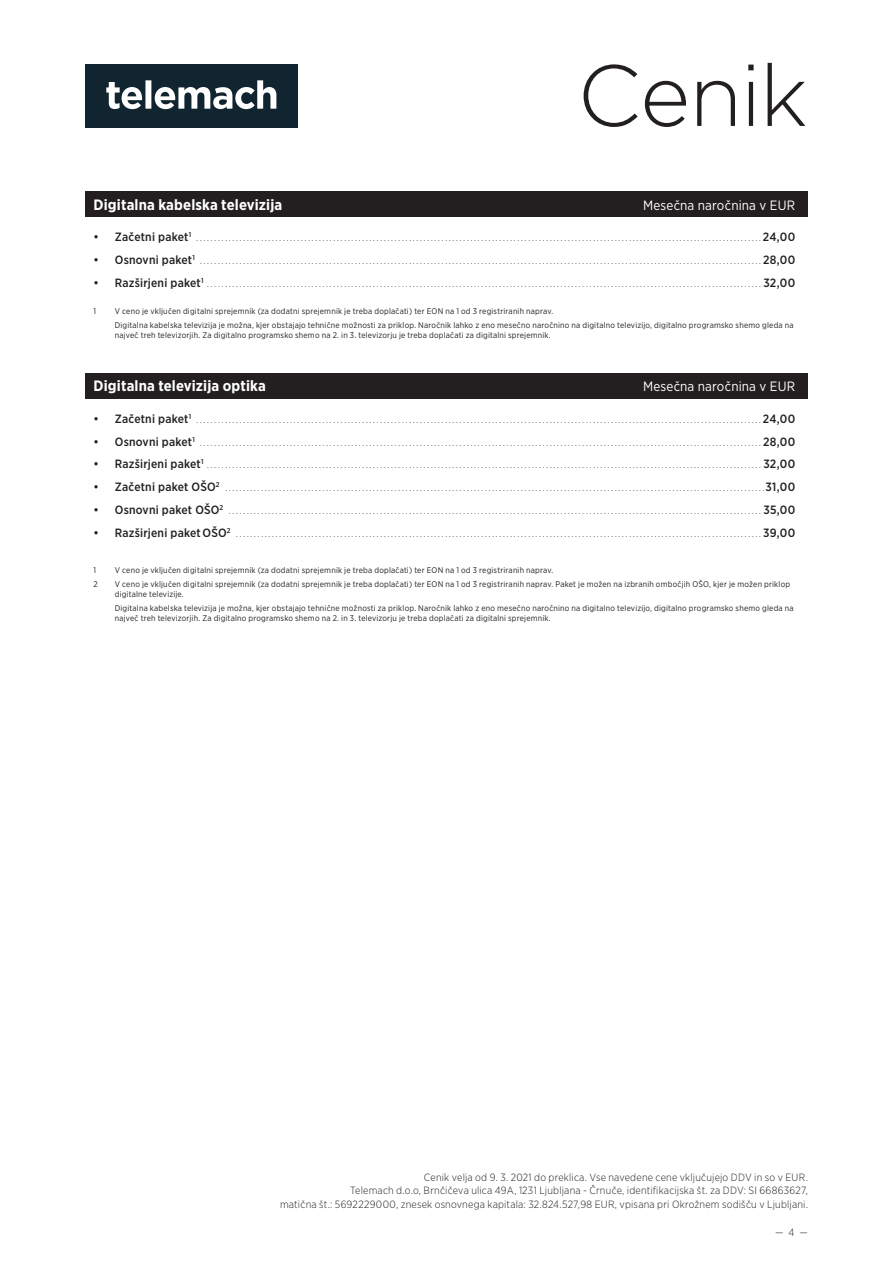
<style>
.page{position:relative;width:893px;height:1263px;background:#fff}
.page>*{position:absolute;margin:0;border:0;box-sizing:border-box;transform-origin:0 0}
.t1{font:300 86.4px "Gotham";letter-spacing:-.02em;color:#231f20}
.t2{font:700 15px "Gotham Narrow";letter-spacing:.01em;color:#fff}
.t3{font:13.5px "Gotham Narrow";letter-spacing:.01em;color:#fff}
.t4{font:500 12px "Gotham Narrow";letter-spacing:.015em;color:#231f20}
.t5{font:300 10.5px/13.5px "Gotham Narrow";letter-spacing:.02em;color:#231f20;text-align:right}
.t6{font:300 10.5px "Gotham Narrow";color:#112731}
.t7{font:8.25px/9.9px "Gotham Narrow";letter-spacing:.02em;color:#231f20}
.t8{font:7.5px "Gotham Narrow";color:#231f20}
.s1{font-weight:500;font-size:12px}
</style>
<div class="page">
<div style="left:85px;top:64px;width:213px;height:64px;background:#112530"></div>
<svg style="left:106px;top:80px;width:170px;height:29px"></svg>
<div style="left:85px;top:191px;width:723px;height:26px;background:#231f20"></div>
<div style="left:85px;top:373px;width:723px;height:25px;background:#231f20"></div>
<h1 class="t1" style="left:577px;top:41px;width:232px">Cenik</h1>
<p class="t2" style="left:94px;top:195px;width:190px">Digitalna kabelska televizija</p>
<p class="t3" style="left:643px;top:197px;width:154px">Mesečna naročnina v EUR</p>
<p class="t4" style="left:94px;top:229px;width:99px">• Začetni paket<sup>1</sup></p>
<p class="t8" style="left:196px;top:234px;width:600px">. . . . . . . . . . . . . . . . . . . . . . . . . . . . . . . . . . . . . . . . . . . . . . . . . . . . . . . . . . . . . . . . . . . . . . . . . . . . . . . . . . . . . . . . . . . . . . . . . . . . . . . . . . . . . . . . . . . . . . . . . . . . . . . . . . . . . . . . . . . . . . . . . . . . . . . . . . . . . <span class="s1">24,00</span></p>
<p class="t4" style="left:94px;top:252px;width:103px">• Osnovni paket<sup>1</sup></p>
<p class="t8" style="left:200px;top:257px;width:597px">. . . . . . . . . . . . . . . . . . . . . . . . . . . . . . . . . . . . . . . . . . . . . . . . . . . . . . . . . . . . . . . . . . . . . . . . . . . . . . . . . . . . . . . . . . . . . . . . . . . . . . . . . . . . . . . . . . . . . . . . . . . . . . . . . . . . . . . . . . . . . . . . . . . . . . . . . . . . <span class="s1">28,00</span></p>
<p class="t4" style="left:94px;top:275px;width:111px">• Razširjeni paket<sup>1</sup></p>
<p class="t8" style="left:207px;top:280px;width:589px">. . . . . . . . . . . . . . . . . . . . . . . . . . . . . . . . . . . . . . . . . . . . . . . . . . . . . . . . . . . . . . . . . . . . . . . . . . . . . . . . . . . . . . . . . . . . . . . . . . . . . . . . . . . . . . . . . . . . . . . . . . . . . . . . . . . . . . . . . . . . . . . . . . . . . . . . . . <span class="s1">32,00</span></p>
<p class="t7" style="left:94px;top:306px;width:4px">1</p>
<p class="t7" style="left:115px;top:306px;width:439px">V ceno je vključen digitalni sprejemnik (za dodatni sprejemnik je treba doplačati) ter EON na 1 od 3 registriranih naprav.</p>
<p class="t7" style="left:115px;top:320px;width:680px">Digitalna kabelska televizija je možna, kjer obstajajo tehnične možnosti za priklop. Naročnik lahko z eno mesečno naročnino na digitalno televizijo, digitalno programsko shemo gleda na največ treh televizorjih. Za digitalno programsko shemo na 2. in 3. televizorju je treba doplačati za digitalni sprejemnik.</p>
<p class="t2" style="left:94px;top:376px;width:174px">Digitalna televizija optika</p>
<p class="t3" style="left:643px;top:378px;width:154px">Mesečna naročnina v EUR</p>
<p class="t4" style="left:94px;top:411px;width:99px">• Začetni paket<sup>1</sup></p>
<p class="t8" style="left:196px;top:415px;width:600px">. . . . . . . . . . . . . . . . . . . . . . . . . . . . . . . . . . . . . . . . . . . . . . . . . . . . . . . . . . . . . . . . . . . . . . . . . . . . . . . . . . . . . . . . . . . . . . . . . . . . . . . . . . . . . . . . . . . . . . . . . . . . . . . . . . . . . . . . . . . . . . . . . . . . . . . . . . . . . <span class="s1">24,00</span></p>
<p class="t4" style="left:94px;top:434px;width:103px">• Osnovni paket<sup>1</sup></p>
<p class="t8" style="left:200px;top:438px;width:597px">. . . . . . . . . . . . . . . . . . . . . . . . . . . . . . . . . . . . . . . . . . . . . . . . . . . . . . . . . . . . . . . . . . . . . . . . . . . . . . . . . . . . . . . . . . . . . . . . . . . . . . . . . . . . . . . . . . . . . . . . . . . . . . . . . . . . . . . . . . . . . . . . . . . . . . . . . . . . <span class="s1">28,00</span></p>
<p class="t4" style="left:94px;top:457px;width:111px">• Razširjeni paket<sup>1</sup></p>
<p class="t8" style="left:207px;top:461px;width:589px">. . . . . . . . . . . . . . . . . . . . . . . . . . . . . . . . . . . . . . . . . . . . . . . . . . . . . . . . . . . . . . . . . . . . . . . . . . . . . . . . . . . . . . . . . . . . . . . . . . . . . . . . . . . . . . . . . . . . . . . . . . . . . . . . . . . . . . . . . . . . . . . . . . . . . . . . . . <span class="s1">32,00</span></p>
<p class="t4" style="left:94px;top:479px;width:127px">• Začetni paket OŠO<sup>2</sup></p>
<p class="t8" style="left:225px;top:484px;width:571px">. . . . . . . . . . . . . . . . . . . . . . . . . . . . . . . . . . . . . . . . . . . . . . . . . . . . . . . . . . . . . . . . . . . . . . . . . . . . . . . . . . . . . . . . . . . . . . . . . . . . . . . . . . . . . . . . . . . . . . . . . . . . . . . . . . . . . . . . . . . . . . . . . . . . . <span class="s1">31,00</span></p>
<p class="t4" style="left:94px;top:502px;width:131px">• Osnovni paket OŠO<sup>2</sup></p>
<p class="t8" style="left:229px;top:507px;width:568px">. . . . . . . . . . . . . . . . . . . . . . . . . . . . . . . . . . . . . . . . . . . . . . . . . . . . . . . . . . . . . . . . . . . . . . . . . . . . . . . . . . . . . . . . . . . . . . . . . . . . . . . . . . . . . . . . . . . . . . . . . . . . . . . . . . . . . . . . . . . . . . . . . . . . <span class="s1">35,00</span></p>
<p class="t4" style="left:94px;top:525px;width:138px">• Razširjeni paket OŠO<sup>2</sup></p>
<p class="t8" style="left:236px;top:530px;width:560px">. . . . . . . . . . . . . . . . . . . . . . . . . . . . . . . . . . . . . . . . . . . . . . . . . . . . . . . . . . . . . . . . . . . . . . . . . . . . . . . . . . . . . . . . . . . . . . . . . . . . . . . . . . . . . . . . . . . . . . . . . . . . . . . . . . . . . . . . . . . . . . . . . . <span class="s1">39,00</span></p>
<p class="t7" style="left:94px;top:564px;width:4px">1</p>
<p class="t7" style="left:115px;top:564px;width:439px">V ceno je vključen digitalni sprejemnik (za dodatni sprejemnik je treba doplačati) ter EON na 1 od 3 registriranih naprav.</p>
<p class="t7" style="left:94px;top:579px;width:6px">2</p>
<p class="t7" style="left:115px;top:579px;width:677px">V ceno je vključen digitalni sprejemnik (za dodatni sprejemnik je treba doplačati) ter EON na 1 od 3 registriranih naprav. Paket je možen na izbranih ombočjih OŠO, kjer je možen priklop digitalne televizije.</p>
<p class="t7" style="left:115px;top:603px;width:680px">Digitalna kabelska televizija je možna, kjer obstajajo tehnične možnosti za priklop. Naročnik lahko z eno mesečno naročnino na digitalno televizijo, digitalno programsko shemo gleda na največ treh televizorjih. Za digitalno programsko shemo na 2. in 3. televizorju je treba doplačati za digitalni sprejemnik.</p>
<p class="t5" style="left:280px;top:1170px;width:529px">Cenik velja od 9. 3. 2021 do preklica. Vse navedene cene vključujejo DDV in so v EUR.<br>Telemach d.o.o, Brnčičeva ulica 49A, 1231 Ljubljana - Črnuče, identifikacijska št. za DDV: SI 66863627,<br>matična št.: 5692229000, znesek osnovnega kapitala: 32.824.527,98 EUR, vpisana pri Okrožnem sodišču v Ljubljani.</p>
<h3 class="t6" style="left:775px;top:1226px;width:34px">— 4 —</h3>
</div>
